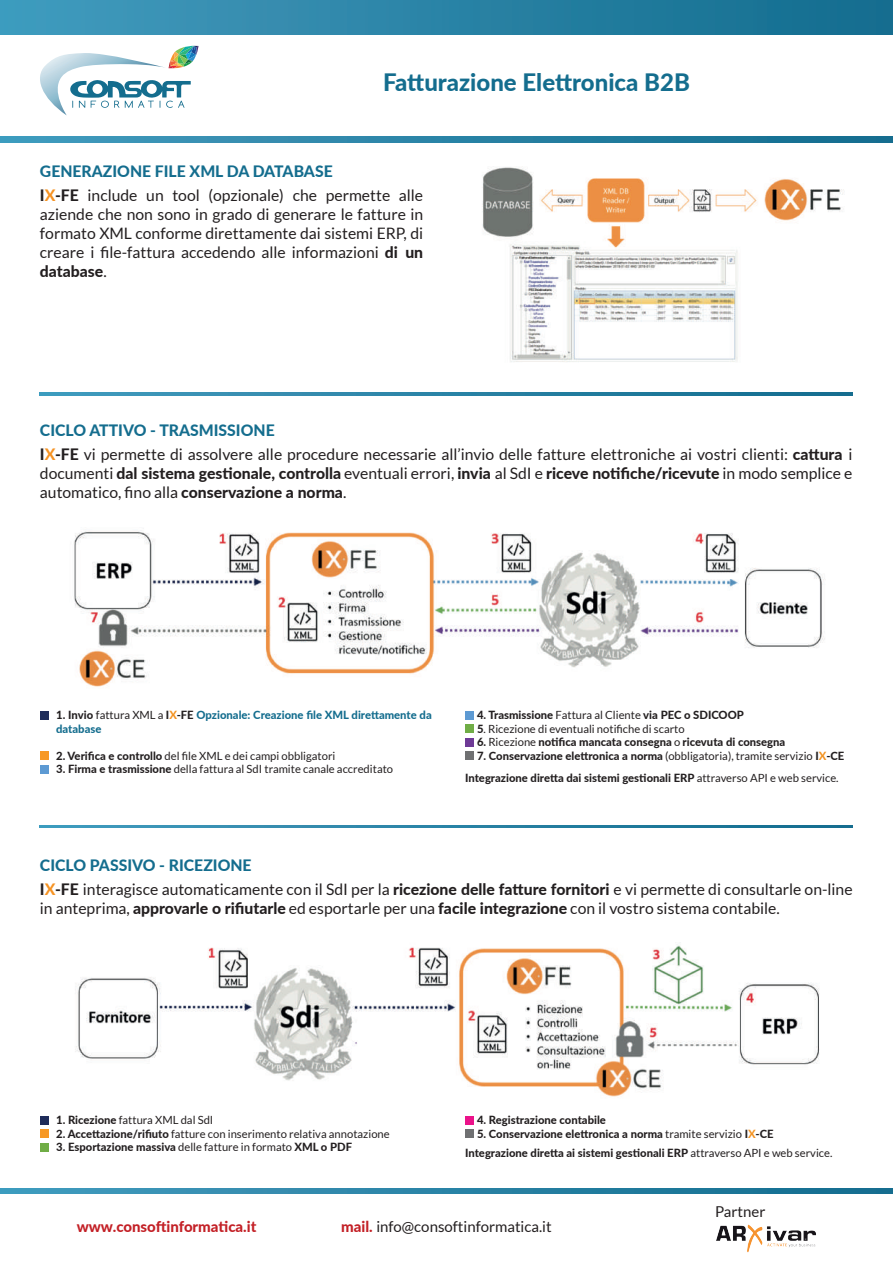
<style>
.page{position:relative;width:893px;height:1263px;background:#fff}
.page>*{position:absolute;margin:0;border:0;box-sizing:border-box;transform-origin:0 0}
.t1{font:800 24px "Lato";color:#146d8e}
.t2{font:15.75px/24px "Lato";color:#231f20}
.t3{font:800 15.75px/18.9px "Lato";color:#231f20}
.t4{font:15px "Lato";color:#231f20}
.t5{font:800 15px "Lato";color:#c32026}
.t6{font:800 11.25px/19px "Lato";color:#231f20}
.t7{font:11.25px "Lato";color:#231f20}
.t8{font:800 11.25px/13.5px "Lato";color:#146d8e}
.s1{font-weight:800;color:#146d8e}
.s2{font-weight:800}
.s3{font-weight:800;color:#f69323}
.s4{font-weight:400}
.s5{color:#231f20}
.s6{font-weight:400;color:#231f20}
.s7{color:#f39322}
.s8{font-weight:800;color:#c32026}
</style>
<div class="page">
<svg style="left:0;top:1188px;width:893px;height:5px;background:#2a83a5"></svg>
<svg style="left:0;top:137px;width:893px;height:5px;background:#2a83a5"></svg>
<svg style="left:40px;top:393px;width:813px;height:2px;background:#2a83a5"></svg>
<svg style="left:40px;top:825px;width:813px;height:3px;background:#2a83a5"></svg>
<div style="left:0;top:0;width:893px;height:34px;background:linear-gradient(to right,#429bbe,#136c8e)"></div>
<img style="left:716px;top:1224px;width:100px;height:29px">
<svg style="left:40px;top:46px;width:159px;height:69px"></svg>
<img style="left:482px;top:167px;width:362px;height:195px">
<img style="left:74px;top:531px;width:751px;height:156px">
<div style="left:40px;top:711px;width:8px;height:8px;background:#1e2c5a"></div>
<div style="left:40px;top:751px;width:8px;height:8px;background:#f79824"></div>
<div style="left:40px;top:765px;width:8px;height:8px;background:#5d9ad3"></div>
<div style="left:465px;top:711px;width:9px;height:8px;background:#5d9ad3"></div>
<div style="left:465px;top:724px;width:9px;height:9px;background:#70ad46"></div>
<div style="left:465px;top:738px;width:9px;height:8px;background:#6e3a96"></div>
<div style="left:465px;top:751px;width:9px;height:9px;background:#6f7072"></div>
<div style="left:40px;top:1116px;width:8px;height:8px;background:#1e2c5a"></div>
<div style="left:40px;top:1129px;width:8px;height:8px;background:#f79824"></div>
<div style="left:40px;top:1143px;width:8px;height:8px;background:#70ad46"></div>
<div style="left:465px;top:1116px;width:9px;height:8px;background:#eb128a"></div>
<div style="left:465px;top:1129px;width:9px;height:9px;background:#6f7072"></div>
<img style="left:75px;top:944px;width:745px;height:153px">
<h1 class="t1" style="left:383px;top:64px;width:308px">Fatturazione Elettronica B2B</h1>
<p class="t2" style="left:40px;top:159px;width:385px"><span class="s1">GENERAZIONE FILE XML DA DATABASE<br></span><span class="s2">I</span><span class="s3">X</span><span class="s2">-FE</span> include un tool (opzionale) che permette alle</p>
<p class="t2" style="left:40px;top:205px;width:385px;line-height:18.9px;text-align:justify">aziende che non sono in grado di generare le fatture in formato XML conforme direttamente dai sistemi ERP, di creare i file-fattura accedendo alle informazioni <span class="s2">di un database</span>.</p>
<p class="t2" style="left:40px;top:419px;width:814px"><span class="s1">CICLO ATTIVO - TRASMISSIONE<br></span><span class="s2">I</span><span class="s3">X</span><span class="s2">-FE</span> vi permette di assolvere alle procedure necessarie all’invio delle fatture elettroniche ai vostri clienti: <span class="s2">cattura</span> i</p>
<p class="t3" style="left:40px;top:463px;width:814px"><span class="s4">documenti</span> dal sistema gestionale, controlla <span class="s4">eventuali errori,</span> invia <span class="s4">al SdI e</span> riceve notifiche/ricevute <span class="s4">in modo semplice e automatico, fino alla</span> conservazione a norma<span class="s4">.</span></p>
<p class="t8" style="left:56px;top:708px;width:377px"><span class="s5">1. Invio</span> <span class="s6">fattura XML a</span> <span class="s5">I</span><span class="s7">X</span><span class="s5">-FE</span> Opzionale: Creazione file XML direttamente da database</p>
<p class="t7" style="left:56px;top:749px;width:281px"><span class="s2">2. Verifica e controllo</span> del file XML e dei campi obbligatori</p>
<p class="t7" style="left:56px;top:763px;width:338px"><span class="s2">3. Firma e trasmissione</span> della fattura al SdI tramite canale accreditato</p>
<p class="t6" style="left:477px;top:705px;width:268px">4. Trasmissione <span class="s4">Fattura al Cliente</span> via PEC o SDICOOP</p>
<p class="t7" style="left:477px;top:722px;width:209px"><span class="s2">5</span>. Ricezione di eventuali notifiche di scarto</p>
<p class="t6" style="left:477px;top:732px;width:310px">6. <span class="s4">Ricezione</span> notifica mancata consegna <span class="s4">o</span> ricevuta di consegna</p>
<p class="t6" style="left:477px;top:746px;width:369px">7. Conservazione elettronica a norma <span class="s4">(obbligatoria), tramite servizio</span> I<span class="s7">X</span>-CE</p>
<p class="t6" style="left:465px;top:768px;width:375px">Integrazione diretta dai sistemi gestionali ERP <span class="s4">attraverso API e web service.</span></p>
<p class="t2" style="left:40px;top:853px;width:814px"><span class="s1">CICLO PASSIVO - RICEZIONE<br></span><span class="s2">I</span><span class="s3">X</span><span class="s2">-FE</span> interagisce automaticamente con il SdI per la <span class="s2">ricezione delle fatture fornitori</span> e vi permette di consultarle on-line</p>
<p class="t2" style="left:40px;top:896px;width:741px">in anteprima, <span class="s2">approvarle o rifiutarle</span> ed esportarle per una <span class="s2">facile integrazione</span> con il vostro sistema contabile.</p>
<p class="t7" style="left:56px;top:1114px;width:159px"><span class="s2">1. Ricezione</span> fattura XML dal SdI</p>
<p class="t7" style="left:56px;top:1127px;width:335px"><span class="s2">2. Accettazione/rifiuto</span> fatture con inserimento relativa annotazione</p>
<p class="t6" style="left:56px;top:1137px;width:297px">3. Esportazione massiva <span class="s4">delle fatture in formato</span> XML o PDF</p>
<p class="t6" style="left:477px;top:1110px;width:130px">4. Registrazione contabile</p>
<p class="t6" style="left:465px;top:1123px;width:369px;text-indent:12px">5. Conservazione elettronica a norma <span class="s4">tramite servizio</span> I<span class="s7">X</span>-CE<br>Integrazione diretta ai sistemi gestionali ERP <span class="s4">attraverso API e web service.</span></p>
<p class="t4" style="left:715px;top:1204px;width:52px">Partner</p>
<p class="t5" style="left:77px;top:1215px;width:181px">www.consoftinformatica.it</p>
<p class="t4" style="left:341px;top:1218px;width:212px"><span class="s8">mail.</span> info@consoftinformatica.it</p>
</div>
